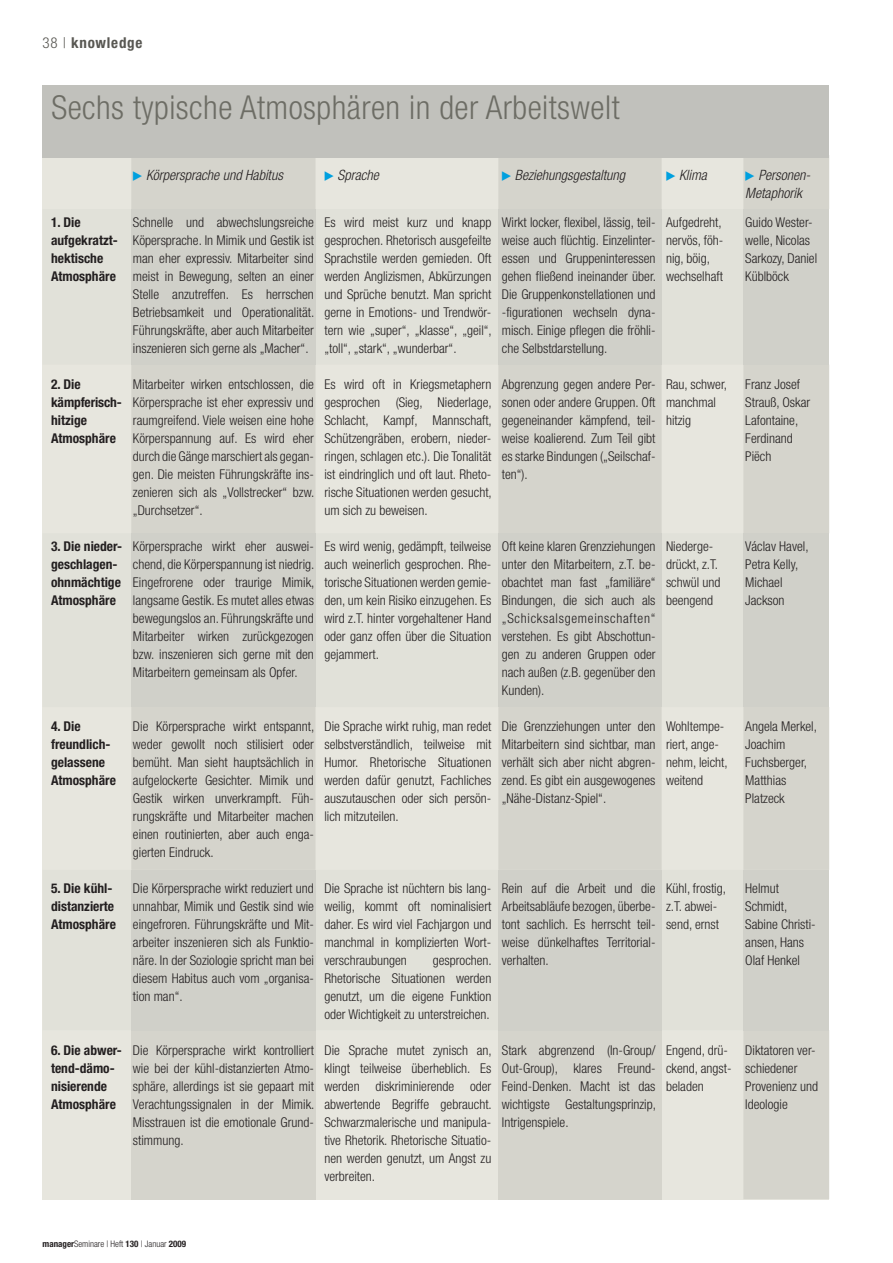
<style>
.page{position:relative;width:893px;height:1263px;background:#fff}
.page>*{position:absolute;margin:0;border:0;box-sizing:border-box;transform-origin:0 0}
.t1{font:300 condensed 33px "Helvetica Neue LT";letter-spacing:.015em;color:#6d6d65}
.t2{font:700 condensed 15px "Helvetica Neue LT";letter-spacing:.05em;color:#585752}
.t3{font:italic 300 condensed 14.25px/18px "Helvetica Neue LT";color:#231f20}
.t4{font:300 condensed 13.5px/18px "Helvetica Neue LT";color:#231f20;text-align:justify}
.t5{font:700 condensed 13.5px/18px "Helvetica Neue LT";color:#231f20}
.t6{font:300 condensed 9px "Helvetica Neue LT";color:#231f20}
.s1{font-weight:300}
.s2{font-weight:700}
</style>
<div class="page">
<div style="left:43px;top:155px;width:786px;height:1044px;background:#e7e6de"></div>
<div style="left:743px;top:157px;width:86px;height:1042px;background:#d5d4cc"></div>
<div style="left:743px;top:209px;width:86px;height:156px;background:#d0d0c9"></div>
<div style="left:743px;top:533px;width:86px;height:174px;background:#d0d0c9"></div>
<div style="left:743px;top:870px;width:86px;height:160px;background:#d0d0c9"></div>
<div style="left:498px;top:157px;width:164px;height:713px;background:#d5d4cc"></div>
<div style="left:498px;top:209px;width:164px;height:156px;background:#d0d0c9"></div>
<div style="left:498px;top:533px;width:164px;height:174px;background:#d0d0c9"></div>
<div style="left:498px;top:1030px;width:164px;height:169px;background:#d5d4cc"></div>
<div style="left:498px;top:870px;width:164px;height:160px;background:#d0d0c9"></div>
<div style="left:131px;top:157px;width:185px;height:713px;background:#d5d4cc"></div>
<div style="left:131px;top:209px;width:185px;height:156px;background:#d0d0c9"></div>
<div style="left:131px;top:533px;width:185px;height:174px;background:#d0d0c9"></div>
<div style="left:131px;top:1030px;width:185px;height:169px;background:#d5d4cc"></div>
<div style="left:131px;top:870px;width:185px;height:160px;background:#d0d0c9"></div>
<div style="left:43px;top:85px;width:786px;height:72px;background:#c1c1bc"></div>
<svg style="left:133px;top:171px;width:9px;height:10px"></svg>
<svg style="left:502px;top:171px;width:9px;height:10px"></svg>
<svg style="left:746px;top:171px;width:8px;height:10px"></svg>
<p class="t2" style="left:43px;top:34px;width:101px"><span class="s1">38 |</span> knowledge</p>
<h1 class="t1" style="left:51px;top:88px;width:570px">Sechs typische Atmosphären in der Arbeitswelt</h1>
<p class="t3" style="left:146px;top:166px;width:138px">Körpersprache und Habitus</p>
<p class="t3" style="left:338px;top:166px;width:43px">Sprache</p>
<p class="t3" style="left:515px;top:166px;width:112px">Beziehungsgestaltung</p>
<p class="t3" style="left:679px;top:166px;width:29px">Klima</p>
<p class="t3" style="left:745px;top:166px;width:67px;text-indent:13px">Personen-<br>Metaphorik</p>
<p class="t5" style="left:51px;top:213px;width:68px">1. Die aufgekratzt&shy;hektische<br>Atmosphäre</p>
<p class="t4" style="left:745px;top:213px;width:73px;text-align:left">Guido Wester&shy;welle, Nicolas<br>Sarkozy, Daniel<br>Küblböck</p>
<p class="t4" style="left:133px;top:213px;width:183px">Schnelle und abwechslungsreiche Köpersprache. In Mimik und Gestik ist man eher expressiv. Mitarbeiter sind meist in Bewegung, selten an einer Stelle anzutreffen. Es herrschen Betriebsamkeit und Operationalität.<br>Führungskräfte, aber auch Mitarbeiter inszenieren sich gerne als „Macher“.</p>
<p class="t4" style="left:133px;top:375px;width:183px">Mitarbeiter wirken entschlossen, die Körpersprache ist eher expressiv und raumgreifend. Viele weisen eine hohe Körperspannung auf. Es wird eher durch die Gänge marschiert als gegan&shy;gen. Die meisten Führungskräfte ins&shy;zenieren sich als „Vollstrecker“ bzw. „Durchsetzer“.</p>
<p class="t4" style="left:133px;top:537px;width:183px">Körpersprache wirkt eher auswei&shy;chend, die Körperspannung ist niedrig.<br>Eingefrorene oder traurige Mimik, langsame Gestik. Es mutet alles etwas bewegungslos an. Führungskräfte und Mitarbeiter wirken zurückgezogen bzw. inszenieren sich gerne mit den Mitarbeitern gemeinsam als Opfer.</p>
<p class="t4" style="left:502px;top:213px;width:156px">Wirkt locker, flexibel, lässig, teil&shy;weise auch flüchtig. Einzelinter&shy;essen und Gruppeninteressen gehen fließend ineinander über.<br>Die Gruppenkonstellationen und -figurationen wechseln dyna&shy;misch. Einige pflegen die fröhli&shy;che Selbstdarstellung.</p>
<p class="t4" style="left:502px;top:375px;width:155px">Abgrenzung gegen andere Per&shy;sonen oder andere Gruppen. Oft gegeneinander kämpfend, teil&shy;weise koalierend. Zum Teil gibt es starke Bindungen („Seilschaf&shy;ten“).</p>
<p class="t4" style="left:666px;top:213px;width:59px;text-align:left">Aufgedreht, nervös, föh&shy;nig, böig, wechselhaft</p>
<p class="t4" style="left:324px;top:213px;width:169px">Es wird meist kurz und knapp gesprochen. Rhetorisch ausgefeilte Sprachstile werden gemieden. Oft werden Anglizismen, Abkürzungen und Sprüche benutzt. Man spricht gerne in Emotions- und Trendwör&shy;tern wie „super“, „klasse“, „geil“, „toll“, „stark“, „wunderbar“.</p>
<p class="t4" style="left:324px;top:375px;width:169px">Es wird oft in Kriegsmetaphern gesprochen (Sieg, Niederlage, Schlacht, Kampf, Mannschaft, Schützengräben, erobern, nieder&shy;ringen, schlagen etc.). Die Tonalität ist eindringlich und oft laut. Rheto&shy;rische Situationen werden gesucht, um sich zu beweisen.</p>
<p class="t4" style="left:324px;top:537px;width:168px">Es wird wenig, gedämpft, teilweise auch weinerlich gesprochen. Rhe&shy;torische Situationen werden gemie&shy;den, um kein Risiko einzugehen. Es wird z.T. hinter vorgehaltener Hand oder ganz offen über die Situation gejammert.</p>
<p class="t5" style="left:51px;top:375px;width:72px">2. Die kämpferisch&shy;hitzige<br>Atmosphäre</p>
<p class="t4" style="left:745px;top:375px;width:66px;text-align:left">Franz Josef<br>Strauß, Oskar<br>Lafontaine,<br>Ferdinand<br>Piëch</p>
<p class="t4" style="left:666px;top:375px;width:62px;text-align:left">Rau, schwer, manchmal hitzig</p>
<p class="t4" style="left:745px;top:537px;width:65px;text-align:left">Václav Havel,<br>Petra Kelly,<br>Michael<br>Jackson</p>
<p class="t4" style="left:502px;top:537px;width:155px">Oft keine klaren Grenzziehungen unter den Mitarbeitern, z.T. be&shy;obachtet man fast „familiäre“ Bindungen, die sich auch als „Schicksalsgemeinschaften“ verstehen. Es gibt Abschottun&shy;gen zu anderen Gruppen oder nach außen (z.B. gegenüber den Kunden).</p>
<p class="t4" style="left:502px;top:717px;width:155px">Die Grenzziehungen unter den Mitarbeitern sind sichtbar, man verhält sich aber nicht abgren&shy;zend. Es gibt ein ausgewogenes „Nähe-Distanz-Spiel“.</p>
<p class="t5" style="left:51px;top:537px;width:73px">3. Die nieder&shy;geschlagen&shy;ohnmächtige<br>Atmosphäre</p>
<p class="t4" style="left:666px;top:537px;width:56px;text-align:left">Niederge&shy;drückt, z.T. schwül und beengend</p>
<p class="t4" style="left:324px;top:717px;width:168px">Die Sprache wirkt ruhig, man redet selbstverständlich, teilweise mit Humor. Rhetorische Situationen werden dafür genutzt, Fachliches auszutauschen oder sich persön&shy;lich mitzuteilen.</p>
<p class="t5" style="left:51px;top:717px;width:66px">4. Die freundlich&shy;gelassene<br>Atmosphäre</p>
<p class="t4" style="left:133px;top:717px;width:183px">Die Körpersprache wirkt entspannt, weder gewollt noch stilisiert oder bemüht. Man sieht hauptsächlich in aufgelockerte Gesichter. Mimik und Gestik wirken unverkrampft. Füh&shy;rungskräfte und Mitarbeiter machen einen routinierten, aber auch enga&shy;gierten Eindruck.</p>
<p class="t4" style="left:133px;top:879px;width:183px">Die Körpersprache wirkt reduziert und unnahbar, Mimik und Gestik sind wie eingefroren. Führungskräfte und Mit&shy;arbeiter inszenieren sich als Funktio&shy;näre. In der Soziologie spricht man bei diesem Habitus auch vom „organisa&shy;tion man“.</p>
<p class="t4" style="left:745px;top:717px;width:73px;text-align:left">Angela Merkel,<br>Joachim<br>Fuchsberger,<br>Matthias<br>Platzeck</p>
<p class="t4" style="left:666px;top:717px;width:63px;text-align:left">Wohltempe&shy;riert, ange&shy;nehm, leicht, weitend</p>
<p class="t5" style="left:51px;top:879px;width:66px">5. Die kühl&shy;distanzierte<br>Atmosphäre</p>
<p class="t4" style="left:324px;top:879px;width:168px">Die Sprache ist nüchtern bis lang&shy;weilig, kommt oft nominalisiert daher. Es wird viel Fachjargon und manchmal in komplizierten Wort&shy;verschraubungen</p>
<p class="t4" style="left:502px;top:879px;width:155px">Rein auf die Arbeit und die Arbeitsabläufe bezogen, überbe&shy;tont sachlich. Es herrscht teil&shy;weise dünkelhaftes Territorial&shy;verhalten.</p>
<p class="t4" style="left:666px;top:879px;width:61px;text-align:left">Kühl, frostig, z.T. abwei&shy;send, ernst</p>
<p class="t4" style="left:745px;top:879px;width:72px;text-align:left">Helmut<br>Schmidt,<br>Sabine Christi&shy;ansen, Hans<br>Olaf Henkel</p>
<p class="t4" style="left:324px;top:951px;width:169px;text-indent:108px">gesprochen.<br>Rhetorische Situationen werden genutzt, um die eigene Funktion oder Wichtigkeit zu unterstreichen.</p>
<p class="t4" style="left:324px;top:1041px;width:169px">Die Sprache mutet zynisch an, klingt teilweise überheblich. Es werden diskriminierende oder abwertende Begriffe gebraucht.<br>Schwarzmalerische und manipula&shy;tive Rhetorik. Rhetorische Situatio&shy;nen werden genutzt, um Angst zu verbreiten.</p>
<p class="t4" style="left:502px;top:1041px;width:156px">Stark abgrenzend (In-Group/ Out-Group), klares Freund-Feind-Denken. Macht ist das wichtigste Gestaltungsprinzip, Intrigenspiele.</p>
<p class="t5" style="left:51px;top:1041px;width:72px">6. Die abwer&shy;tend-dämo&shy;nisierende<br>Atmosphäre</p>
<p class="t4" style="left:133px;top:1041px;width:183px">Die Körpersprache wirkt kontrolliert wie bei der kühl-distanzierten Atmo&shy;sphäre, allerdings ist sie gepaart mit Verachtungssignalen in der Mimik.<br>Misstrauen ist die emotionale Grund&shy;stimmung.</p>
<p class="t4" style="left:666px;top:1041px;width:67px;text-align:left">Engend, drü&shy;ckend, angst&shy;beladen</p>
<p class="t4" style="left:745px;top:1041px;width:74px;text-align:left">Diktatoren ver&shy;schiedener<br>Provenienz und<br>Ideologie</p>
<p class="t6" style="left:43px;top:1238px;width:145px"><span class="s2">manager</span>Seminare | Heft <span class="s2">130</span> | Januar <span class="s2">2009</span></p>
</div>
